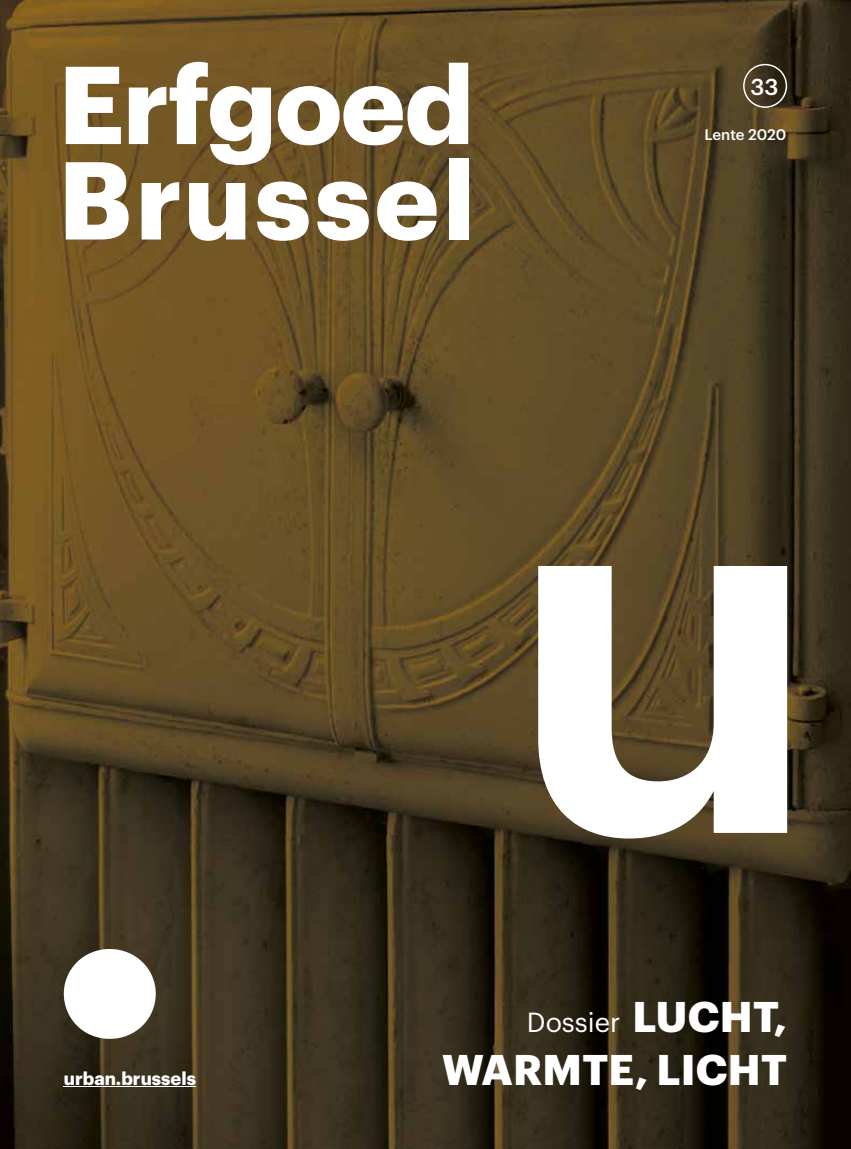
<style>
.page{position:relative;width:851px;height:1149px;background:#fff}
.page>*{position:absolute;margin:0;border:0;box-sizing:border-box;transform-origin:0 0}
.t1{font:700 108px/95.4px "Graphik";letter-spacing:.005em;color:#fff}
.t2{font:700 42px "Graphik";letter-spacing:.005em;color:#fff}
.t3{font:27px "Graphik";color:#fff}
.t4{font:500 22.5px "Graphik";color:#fff}
.t5{font:700 18px "Graphik";color:#fff}
.t6{font:500 15px "Graphik";color:#fff}
.s1{font-weight:700;font-size:42px}
</style>
<div class="page">
<img style="left:0;top:0;width:850px;height:1148px">
<svg style="left:538px;top:566px;width:249px;height:272px"></svg>
<div style="left:64px;top:948px;width:92px;height:90px;background:#fff;border-radius:50%"></div>
<svg style="left:743px;top:64px;width:44px;height:44px;background:#504633"></svg>
<hr style="left:64px;top:1086px;width:132px;height:1px;background:#fff">
<p class="t1" style="left:58px;top:47px;width:417px">Erfgoed<br>Brussel</p>
<p class="t4" style="left:750px;top:70px;width:30px">33</p>
<p class="t6" style="left:704px;top:123px;width:83px">Lente 2020</p>
<p class="t5" style="left:64px;top:1064px;width:134px">urban.brussels</p>
<p class="t3" style="left:526px;top:1001px;width:262px">Dossier <span class="s1">LUCHT,</span></p>
<p class="t2" style="left:442px;top:1037px;width:346px">WARMTE, LICHT</p>
</div>
